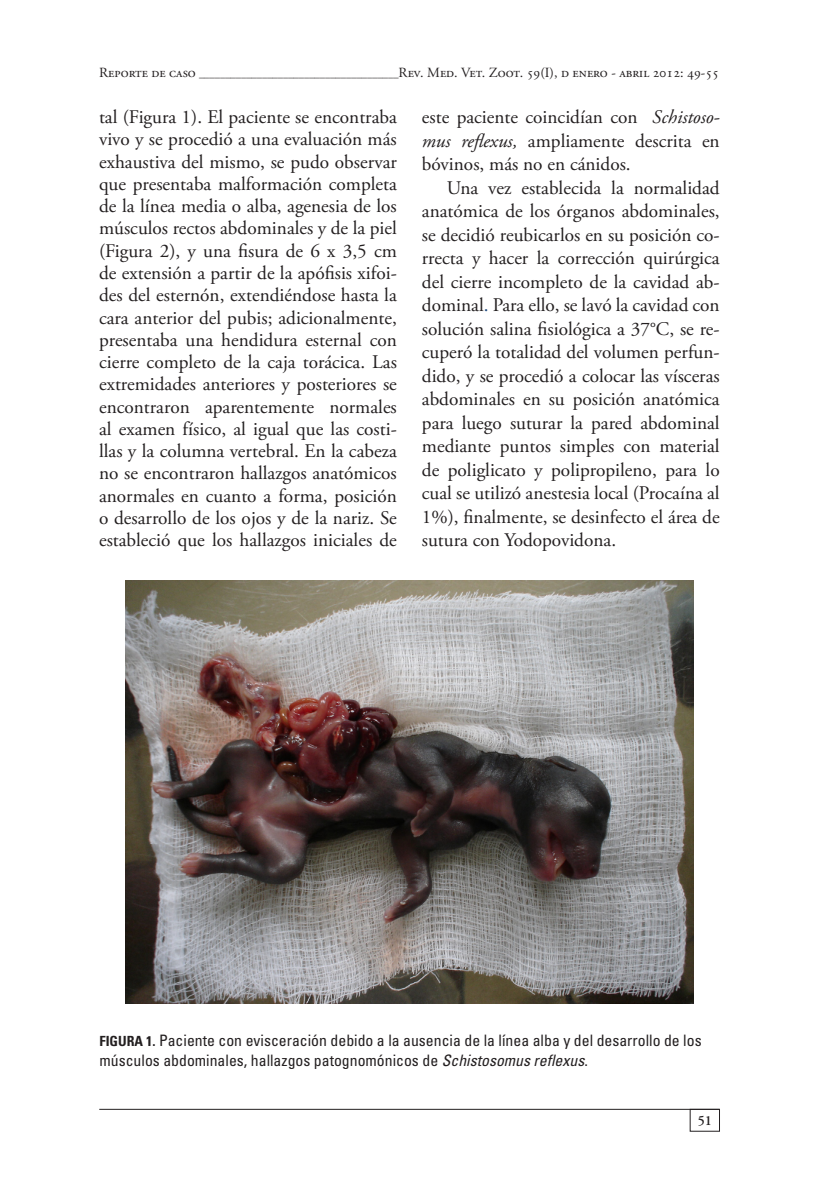
<style>
.page{position:relative;width:819px;height:1191px;background:#fff}
.page>*{position:absolute;margin:0;border:0;box-sizing:border-box;transform-origin:0 0}
.texto{font:19.25px/22.2px "Adobe Garamond Pro";color:#231f20;text-align:justify}
.titfigura{font:condensed 15.75px/20.1px "Univers LT Std";color:#231f20}
.t1{font:14px "Adobe Garamond Pro";color:#231f20}
.t2{font:600 14px "Adobe Garamond Pro";color:#231f20}
.s1{font-size:10.5px}
.s2{font-style:italic}
.s3{color:#1f497d}
.s4{font-weight:700;font-size:14px}
</style>
<div class="page">
<hr style="left:99px;top:1109px;width:620px;height:1px;background:#231f20">
<div style="left:690px;top:1109px;width:29px;height:22px;border:1px solid #231f20"></div>
<img style="left:125px;top:580px;width:568px;height:423px">
<p class="t1" style="left:99px;top:64px;width:621px">Reporte de caso <span class="s1">______________________________________</span>Rev. Med. Vet. Zoot. 59(I), d enero - abril 2012: 49-55</p>
<p class="texto" style="left:99px;top:107px;width:299px">tal (Figura 1). El paciente se encontraba vivo y se procedió a una evaluación más exhaustiva del mismo, se pudo observar que presentaba malformación completa de la línea media o alba, agenesia de los músculos rectos abdominales y de la piel (Figura 2), y una fisura de 6 x 3,5 cm de extensión a partir de la apófisis xifoi&shy;des del esternón, extendiéndose hasta la cara anterior del pubis; adicionalmente, presentaba una hendidura esternal con cierre completo de la caja torácica. Las extremidades anteriores y posteriores se encontraron aparentemente normales al examen físico, al igual que las costi&shy;llas y la columna vertebral. En la cabeza no se encontraron hallazgos anatómicos anormales en cuanto a forma, posición o desarrollo de los ojos y de la nariz. Se estableció que los hallazgos iniciales de</p>
<p class="texto" style="left:422px;top:106px;width:299px;line-height:23.4px">este paciente coincidían con <span class="s2">Schistoso&shy;mus reflexus,</span> ampliamente descrita en bóvinos, más no en cánidos.</p>
<p class="texto" style="left:422px;top:176px;width:299px;line-height:23.4px;text-indent:25px">Una vez establecida la normalidad anatómica de los órganos abdominales, se decidió reubicarlos en su posición co&shy;rrecta y hacer la corrección quirúrgica del cierre incompleto de la cavidad ab&shy;dominal<span class="s3">.</span> Para ello, se lavó la cavidad con solución salina fisiológica a 37°C, se re&shy;cuperó la totalidad del volumen perfun&shy;dido, y se procedió a colocar las vísceras abdominales en su posición anatómica para luego suturar la pared abdominal mediante puntos simples con material de poliglicato y polipropileno, para lo cual se utilizó anestesia local (Procaína al 1%), finalmente, se desinfecto el área de sutura con Yodopovidona.</p>
<p class="titfigura" style="left:99px;top:1030px;width:603px"><span class="s4">FIGURA 1.</span> Paciente con evisceración debido a la ausencia de la línea alba y del desarrollo de los músculos abdominales, hallazgos patognomónicos de <span class="s2">Schistosomus reflexus</span>.</p>
<p class="t2" style="left:697px;top:1112px;width:16px">51</p>
</div>
